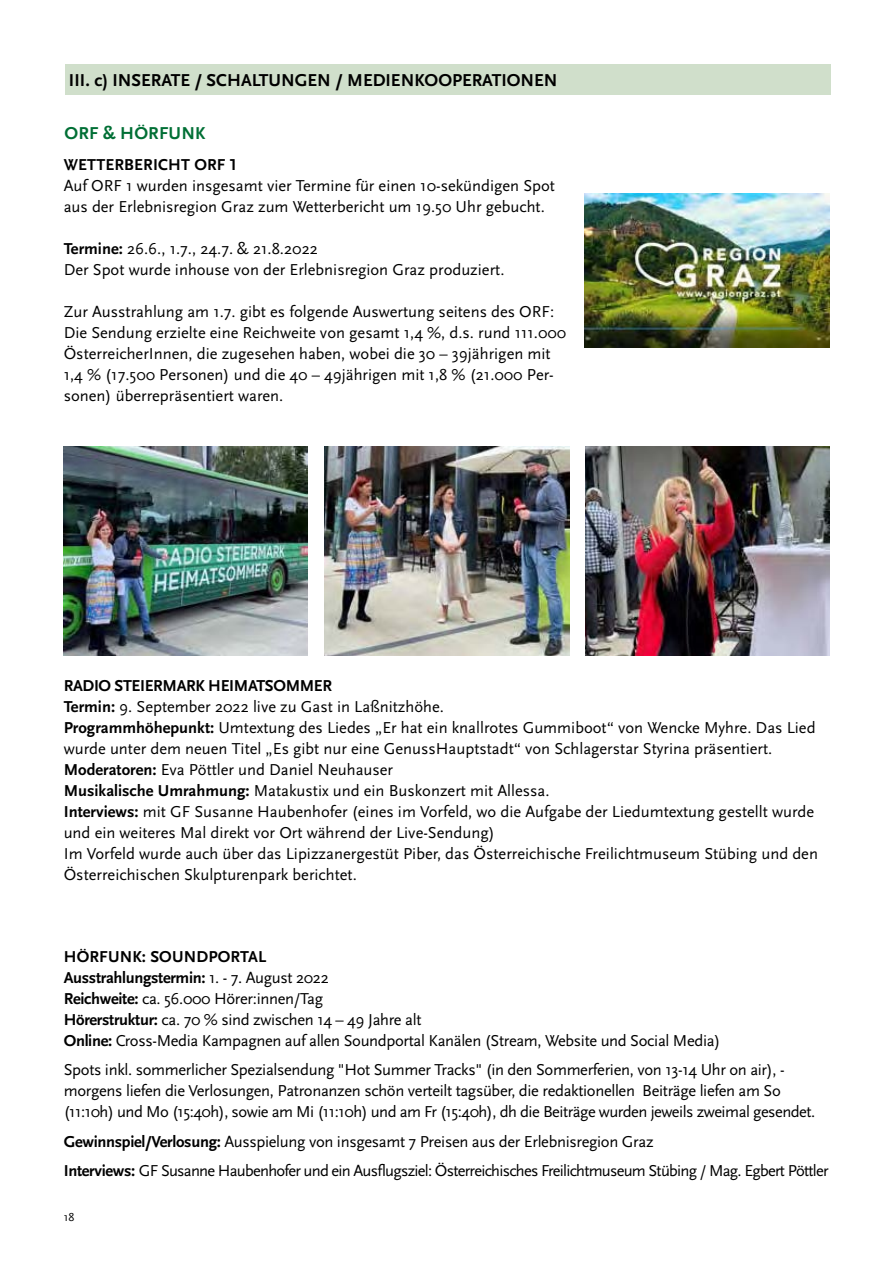
<style>
.page{position:relative;width:893px;height:1263px;background:#fff}
.page>*{position:absolute;margin:0;border:0;box-sizing:border-box;transform-origin:0 0}
.t1{font:700 18px "Scala Sans OT";color:#000}
.t2{font:700 18px "Scala Sans OT";letter-spacing:.01em;color:#006f35}
.t3{font:16.5px/21px "Scala Sans OT";color:#000}
.t4{font:16.5px/21px "Scala Sans OT";letter-spacing:-.02em;color:#000}
.t5{font:16.5px/29.5px "Scala Sans OT";letter-spacing:-.045em;color:#000}
.t6{font:700 16.5px "Scala Sans OT";letter-spacing:.01em;color:#000}
.t7{font:12px "Scala Sans OT";color:#000}
.s1{font-weight:700}
</style>
<div class="page">
<div style="left:65px;top:64px;width:765px;height:30px;background:#d0dfcb"></div>
<img style="left:64px;top:446px;width:244px;height:209px">
<img style="left:584px;top:193px;width:245px;height:154px">
<img style="left:325px;top:446px;width:244px;height:209px">
<img style="left:585px;top:446px;width:244px;height:209px">
<p class="t1" style="left:69px;top:70px;width:490px">III. c) INSERATE / SCHALTUNGEN / MEDIENKOOPERATIONEN</p>
<p class="t2" style="left:65px;top:123px;width:142px">ORF &amp; HÖRFUNK</p>
<p class="t6" style="left:64px;top:156px;width:174px">WETTERBERICHT ORF 1</p>
<p class="t3" style="left:64px;top:176px;width:493px">Auf ORF 1 wurden insgesamt vier Termine für einen 10-sekündigen Spot aus der Erlebnisregion Graz zum Wetterbericht um 19.50 Uhr gebucht.</p>
<p class="t3" style="left:64px;top:239px;width:442px"><span class="s1">Termine:</span> 26.6., 1.7., 24.7. &amp; 21.8.2022<br>Der Spot wurde inhouse von der Erlebnisregion Graz produziert.</p>
<p class="t3" style="left:64px;top:302px;width:504px">Zur Ausstrahlung am 1.7. gibt es folgende Auswertung seitens des ORF:<br>Die Sendung erzielte eine Reichweite von gesamt 1,4 %, d.s. rund 111.000<br>ÖsterreicherInnen, die zugesehen haben, wobei die 30 – 39jährigen mit 1,4 % (17.500 Personen) und die 40 – 49jährigen mit 1,8 % (21.000 Per&shy;sonen) überrepräsentiert waren.</p>
<p class="t3" style="left:64px;top:675px;width:756px"><span class="s1">RADIO STEIERMARK HEIMATSOMMER<br>Termin:</span> 9. September 2022 live zu Gast in Laßnitzhöhe.<br><span class="s1">Programmhöhepunkt:</span> Umtextung des Liedes „Er hat ein knallrotes Gummiboot“ von Wencke Myhre. Das Lied wurde unter dem neuen Titel „Es gibt nur eine GenussHauptstadt“ von Schlagerstar Styrina präsentiert.<br><span class="s1">Moderatoren:</span> Eva Pöttler und Daniel Neuhauser<br><span class="s1">Musikalische Umrahmung:</span> Matakustix und ein Buskonzert mit Allessa.<br><span class="s1">Interviews:</span> mit GF Susanne Haubenhofer (eines im Vorfeld, wo die Aufgabe der Liedumtextung gestellt wurde und ein weiteres Mal direkt vor Ort während der Live-Sendung)<br>Im Vorfeld wurde auch über das Lipizzanergestüt Piber, das Österreichische Freilichtmuseum Stübing und den Österreichischen Skulpturenpark berichtet.</p>
<p class="t4" style="left:64px;top:946px;width:658px"><span class="s1">HÖRFUNK: SOUNDPORTAL<br>Ausstrahlungstermin:</span> 1. - 7. August 2022<br><span class="s1">Reichweite:</span> ca. 56.000 Hörer:innen/Tag<br><span class="s1">Hörerstruktur:</span> ca. 70 % sind zwischen 14 – 49 Jahre alt<br><span class="s1">Online:</span> Cross-Media Kampagnen auf allen Soundportal Kanälen (Stream, Website und Social Media)</p>
<p class="t4" style="left:64px;top:1060px;width:753px">Spots inkl. sommerlicher Spezialsendung "Hot Summer Tracks" (in den Sommerferien, von 13-14 Uhr on air), - morgens liefen die Verlosungen, Patronanzen schön verteilt tagsüber, die redaktionellen Beiträge liefen am So (11:10h) und Mo (15:40h), sowie am Mi (11:10h) und am Fr (15:40h), dh die Beiträge wurden jeweils zweimal gesendet.</p>
<p class="t5" style="left:64px;top:1127px;width:766px"><span class="s1">Gewinnspiel/Verlosung:</span> Ausspielung von insgesamt 7 Preisen aus der Erlebnisregion Graz<br><span class="s1">Interviews:</span> GF Susanne Haubenhofer und ein Ausflugsziel: Österreichisches Freilichtmuseum Stübing / Mag. Egbert Pöttler</p>
<p class="t7" style="left:64px;top:1210px;width:12px">18</p>
</div>
